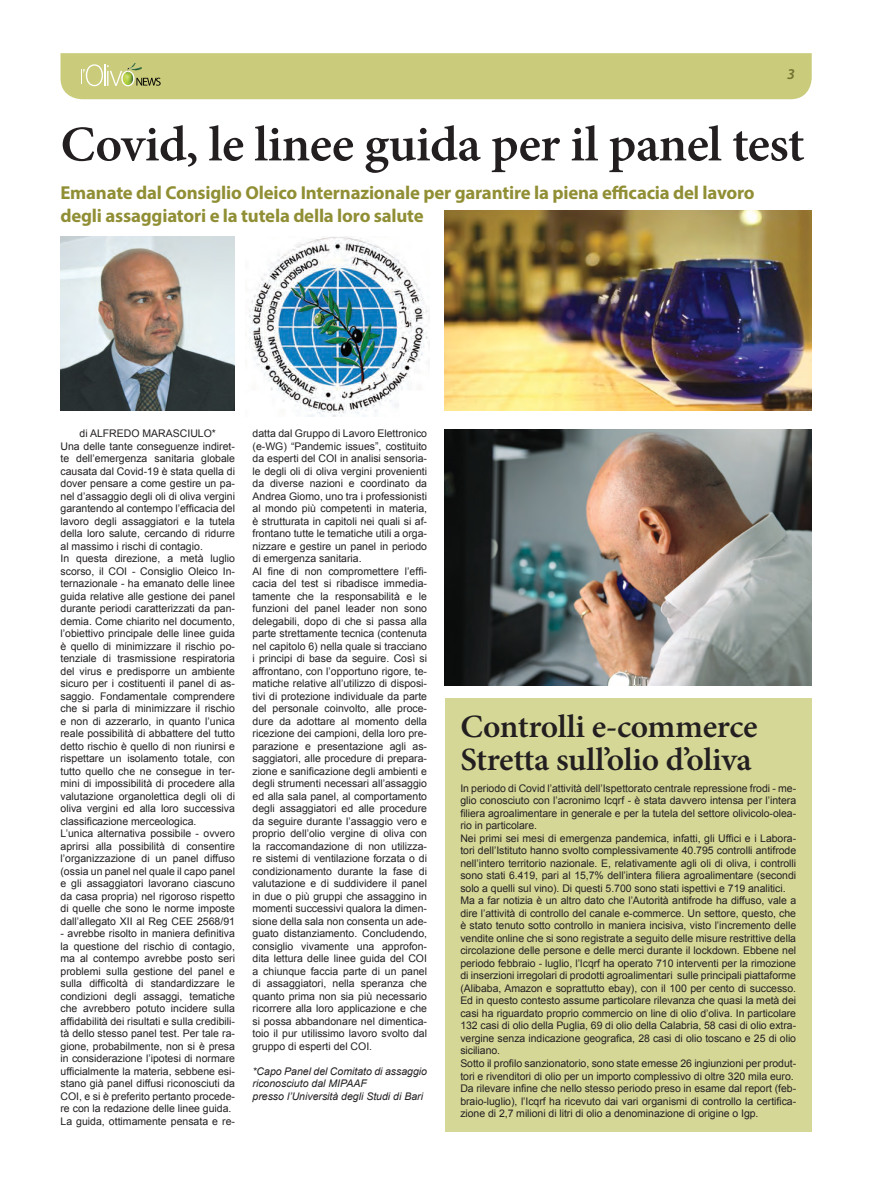
<style>
.page{position:relative;width:872px;height:1191px;background:#fff}
.page>*{position:absolute;margin:0;border:0;box-sizing:border-box;transform-origin:0 0}
.t1{font:600 50px "Minion Pro";letter-spacing:-.015em;color:#231f20}
.t2{font:600 32.5px/32.5px "Minion Pro";letter-spacing:-.01em;color:#231f20}
.t3{font:700 18.75px/23.8px "Myriad Pro";letter-spacing:-.01em;color:#918f35}
.t4{font:italic 600 15px "Myriad Pro";color:#737331}
.t5{font:10.5px/12.5px "Arial";color:#231f20}
.t6{font:italic 10.5px/12.5px "Arial";color:#231f20}
</style>
<div class="page">
<div style="left:60px;top:53px;width:751px;height:46px;background:#cacc7b"></div>
<img style="left:249px;top:237px;width:181px;height:179px">
<img style="left:445px;top:429px;width:366px;height:256px">
<img style="left:60px;top:237px;width:175px;height:174px">
<img style="left:445px;top:210px;width:366px;height:201px">
<div style="left:445px;top:698px;width:366px;height:433px;background:#d5d797"></div>
<h3 class="t4" style="left:787px;top:65px;width:9px">3</h3>
<h1 class="t1" style="left:60px;top:110px;width:745px">Covid, le linee guida per il panel test</h1>
<h3 class="t3" style="left:60px;top:180px;width:695px">Emanate dal Consiglio Oleico Internazionale per garantire la piena efficacia del lavoro degli assaggiatori e la tutela della loro salute</h3>
<p class="t5" style="left:60px;top:427px;width:176px;text-indent:19px">di ALFREDO MARASCIULO* Una delle tante conseguenze indiret&shy;te dell’emergenza sanitaria globale causata dal Covid-19 è stata quella di dover pensare a come gestire un pa&shy;nel d’assaggio degli oli di oliva vergini garantendo al contempo l’efficacia del lavoro degli assaggiatori e la tutela della loro salute, cercando di ridurre al massimo i rischi di contagio.<br>In questa direzione, a metà luglio scorso, il COI - Consiglio Oleico In&shy;ternazionale - ha emanato delle linee guida relative alle gestione dei panel durante periodi caratterizzati da pan&shy;demia. Come chiarito nel documento, l’obiettivo principale delle linee guida è quello di minimizzare il rischio po&shy;tenziale di trasmissione respiratoria del virus e predisporre un ambiente sicuro per i costituenti il panel di as&shy;saggio. Fondamentale comprendere che si parla di minimizzare il rischio e non di azzerarlo, in quanto l’unica reale possibilità di abbattere del tutto detto rischio è quello di non riunirsi e rispettare un isolamento totale, con tutto quello che ne consegue in ter&shy;mini di impossibilità di procedere alla valutazione organolettica degli oli di oliva vergini ed alla loro successiva classificazione merceologica.<br>L’unica alternativa possibile - ovvero aprirsi alla possibilità di consentire l’organizzazione di un panel diffuso (ossia un panel nel quale il capo panel e gli assaggiatori lavorano ciascuno da casa propria) nel rigoroso rispetto di quelle che sono le norme imposte dall’allegato XII al Reg CEE 2568/91</p>
<p class="t5" style="left:60px;top:927px;width:176px">- avrebbe risolto in maniera definitiva la questione del rischio di contagio, ma al contempo avrebbe posto seri problemi sulla gestione del panel e sulla difficoltà di standardizzare le condizioni degli assaggi, tematiche che avrebbero potuto incidere sulla affidabilità dei risultati e sulla credibili&shy;tà dello stesso panel test. Per tale ra&shy;gione, probabilmente, non si è presa in considerazione l’ipotesi di normare ufficialmente la materia, sebbene esi&shy;stano già panel diffusi riconosciuti da COI, e si è preferito pertanto procede&shy;re con la redazione delle linee guida.<br>La guida, ottimamente pensata e re-</p>
<p class="t5" style="left:252px;top:427px;width:176px">datta dal Gruppo di Lavoro Elettronico (e-WG) “Pandemic issues”, costituito da esperti del COI in analisi sensoria&shy;le degli oli di oliva vergini provenienti da diverse nazioni e coordinato da Andrea Giomo, uno tra i professionisti al mondo più competenti in materia, è strutturata in capitoli nei quali si af&shy;frontano tutte le tematiche utili a orga&shy;nizzare e gestire un panel in periodo di emergenza sanitaria.<br>Al fine di non compromettere l’effi&shy;cacia del test si ribadisce immedia&shy;tamente che la responsabilità e le funzioni del panel leader non sono delegabili, dopo di che si passa alla parte strettamente tecnica (contenuta nel capitolo 6) nella quale si tracciano i principi di base da seguire. Così si affrontano, con l’opportuno rigore, te&shy;matiche relative all’utilizzo di disposi&shy;tivi di protezione individuale da parte del personale coinvolto, alle proce&shy;dure da adottare al momento della ricezione dei campioni, della loro pre&shy;parazione e presentazione agli as&shy;saggiatori, alle procedure di prepara&shy;zione e sanificazione degli ambienti e degli strumenti necessari all’assaggio ed alla sala panel, al comportamento degli assaggiatori ed alle procedure da seguire durante l’assaggio vero e proprio dell’olio vergine di oliva con la raccomandazione di non utilizza&shy;re sistemi di ventilazione forzata o di condizionamento durante la fase di valutazione e di suddividere il panel in due o più gruppi che assaggino in momenti successivi qualora la dimen&shy;sione della sala non consenta un ade&shy;guato distanziamento. Concludendo, consiglio vivamente una approfon&shy;dita lettura delle linee guida del COI a chiunque faccia parte di un panel di assaggiatori, nella speranza che quanto prima non sia più necessario ricorrere alla loro applicazione e che si possa abbandonare nel dimentica&shy;toio il pur utilissimo lavoro svolto dal gruppo di esperti del COI.</p>
<p class="t6" style="left:252px;top:1065px;width:176px">*Capo Panel del Comitato di assaggio riconosciuto dal MIPAAF<br>presso l’Università degli Studi di Bari</p>
<h2 class="t2" style="left:460px;top:710px;width:299px">Controlli e-commerce<br>Stretta sull’olio d’oliva</h2>
<p class="t5" style="left:460px;top:782px;width:337px">In periodo di Covid l’attività dell’Ispettorato centrale repressione frodi - me&shy;glio conosciuto con l’acronimo Icqrf - è stata davvero intensa per l’intera filiera agroalimentare in generale e per la tutela del settore olivicolo-olea&shy;rio in particolare.<br>Nei primi sei mesi di emergenza pandemica, infatti, gli Uffici e i Labora&shy;tori dell’Istituto hanno svolto complessivamente 40.795 controlli antifrode nell’intero territorio nazionale. E, relativamente agli oli di oliva, i controlli sono stati 6.419, pari al 15,7% dell’intera filiera agroalimentare (secondi solo a quelli sul vino). Di questi 5.700 sono stati ispettivi e 719 analitici.<br>Ma a far notizia è un altro dato che l’Autorità antifrode ha diffuso, vale a dire l’attività di controllo del canale e-commerce. Un settore, questo, che è stato tenuto sotto controllo in maniera incisiva, visto l’incremento delle vendite online che si sono registrate a seguito delle misure restrittive della circolazione delle persone e delle merci durante il lockdown. Ebbene nel periodo febbraio - luglio, l’Icqrf ha operato 710 interventi per la rimozione di inserzioni irregolari di prodotti agroalimentari sulle principali piattaforme (Alibaba, Amazon e soprattutto ebay), con il 100 per cento di successo.<br>Ed in questo contesto assume particolare rilevanza che quasi la metà dei casi ha riguardato proprio commercio on line di olio d’oliva. In particolare 132 casi di olio della Puglia, 69 di olio della Calabria, 58 casi di olio extra&shy;vergine senza indicazione geografica, 28 casi di olio toscano e 25 di olio siciliano.<br>Sotto il profilo sanzionatorio, sono state emesse 26 ingiunzioni per produt&shy;tori e rivenditori di olio per un importo complessivo di oltre 320 mila euro.<br>Da rilevare infine che nello stesso periodo preso in esame dal report (feb&shy;braio-luglio), l’Icqrf ha ricevuto dai vari organismi di controllo la certifica&shy;zione di 2,7 milioni di litri di olio a denominazione di origine o Igp.</p>
</div>
